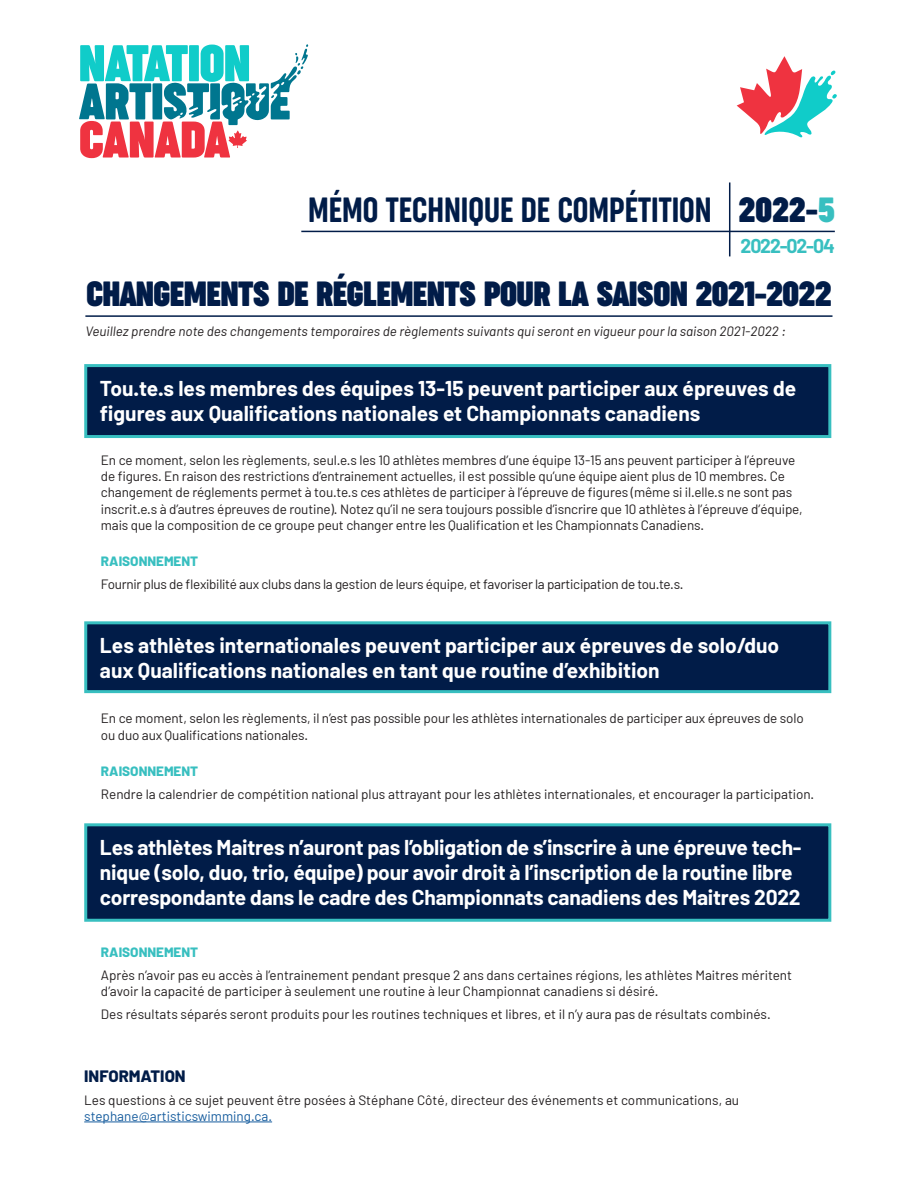
<style>
.page{position:relative;width:918px;height:1188px;background:#fff}
.page>*{position:absolute;margin:0;border:0;box-sizing:border-box;transform-origin:0 0}
.t1{font:700 33px "Cocogoose Compressed";letter-spacing:-.02em;color:#011c48}
.t2{font:300 33px "Cocogoose Compressed";color:#011c48}
.t3{font:700 21px/25.2px "Barlow";letter-spacing:-.01em;color:#fff}
.t4{font:700 19.5px "Barlow";letter-spacing:-.06em;color:#38bfc0}
.t5{font:800 16.5px "Barlow";color:#011c48}
.t6{font:13.5px/16.2px "Barlow";letter-spacing:-.01em;color:#231f20}
.t7{font:italic 13.5px "Barlow";color:#231f20}
.t8{font:800 13.5px "Barlow";color:#38bfc0}
.s1{color:#38bfc0}
.s2{color:#175d9e}
</style>
<div class="page">
<svg style="left:737px;top:56px;width:100px;height:82px"></svg>
<hr style="left:301px;top:231px;width:534px;height:1px;background:#011c48">
<hr style="left:85px;top:315px;width:747px;height:2px;background:#011c48">
<hr style="left:729px;top:182px;width:1px;height:74px;background:#011c48">
<svg style="left:79px;top:44px;width:229px;height:114px"></svg>
<hr style="left:84px;top:1122px;width:188px;height:1px;background:#175d9e">
<div style="left:84px;top:364px;width:747px;height:74px;background:#011c48;border:3px solid #38bfc0"></div>
<div style="left:84px;top:621px;width:747px;height:72px;background:#011c48;border:3px solid #38bfc0"></div>
<div style="left:84px;top:823px;width:747px;height:99px;background:#011c48;border:3px solid #38bfc0"></div>
<p class="t2" style="left:308px;top:187px;width:405px">MÉMO TECHNIQUE DE COMPÉTITION</p>
<p class="t1" style="left:739px;top:186px;width:98px">2022-<span class="s1">5</span></p>
<p class="t4" style="left:741px;top:234px;width:96px">2022-02-04</p>
<p class="t1" style="left:86px;top:270px;width:747px">CHANGEMENTS DE RÉGLEMENTS POUR LA SAISON 2021-2022</p>
<p class="t7" style="left:85px;top:323px;width:702px">Veuillez prendre note des changements temporaires de règlements suivants qui seront en vigueur pour la saison 2021-2022 :</p>
<p class="t3" style="left:100px;top:375px;width:698px">Tou.te.s les membres des équipes 13-15 peuvent participer aux épreuves de figures aux Qualifications nationales et Championnats canadiens</p>
<p class="t6" style="left:101px;top:452px;width:703px">En ce moment, selon les règlements, seul.e.s les 10 athlètes membres d’une équipe 13-15 ans peuvent participer à l’épreuve de figures. En raison des restrictions d’entrainement actuelles, il est possible qu’une équipe aient plus de 10 membres. Ce changement de réglements permet à tou.te.s ces athlètes de participer à l’épreuve de figures (même si il.elle.s ne sont pas inscrit.e.s à d’autres épreuves de routine). Notez qu’il ne sera toujours possible d’isncrire que 10 athlètes à l’épreuve d’équipe, mais que la composition de ce groupe peut changer entre les Qualification et les Championnats Canadiens.</p>
<p class="t8" style="left:101px;top:553px;width:99px">RAISONNEMENT</p>
<p class="t6" style="left:101px;top:576px;width:584px">Fournir plus de flexibilité aux clubs dans la gestion de leurs équipe, et favoriser la participation de tou.te.s.</p>
<p class="t3" style="left:100px;top:633px;width:681px">Les athlètes internationales peuvent participer aux épreuves de solo/duo aux Qualifications nationales en tant que routine d’exhibition</p>
<p class="t6" style="left:101px;top:710px;width:704px">En ce moment, selon les règlements, il n’est pas possible pour les athlètes internationales de participer aux épreuves de solo ou duo aux Qualifications nationales.</p>
<p class="t8" style="left:101px;top:763px;width:99px">RAISONNEMENT</p>
<p class="t6" style="left:101px;top:786px;width:715px">Rendre la calendrier de compétition national plus attrayant pour les athlètes internationales, et encourager la participation.</p>
<p class="t3" style="left:100px;top:835px;width:703px">Les athlètes Maitres n’auront pas l’obligation de s’inscrire à une épreuve tech&shy;nique (solo, duo, trio, équipe) pour avoir droit à l’inscription de la routine libre correspondante dans le cadre des Championnats canadiens des Maitres 2022</p>
<p class="t8" style="left:101px;top:944px;width:99px">RAISONNEMENT</p>
<p class="t6" style="left:101px;top:967px;width:693px">Après n’avoir pas eu accès à l’entrainement pendant presque 2 ans dans certaines régions, les athlètes Maitres méritent d’avoir la capacité de participer à seulement une routine à leur Championnat canadiens si désiré.</p>
<p class="t6" style="left:101px;top:1006px;width:671px">Des résultats séparés seront produits pour les routines techniques et libres, et il n’y aura pas de résultats combinés.</p>
<p class="t5" style="left:84px;top:1066px;width:103px">INFORMATION</p>
<p class="t6" style="left:84px;top:1091px;width:656px">Les questions à ce sujet peuvent être posées à Stéphane Côté, directeur des événements et communications, au <span class="s2">stephane@artisticswimming.ca.</span></p>
</div>
